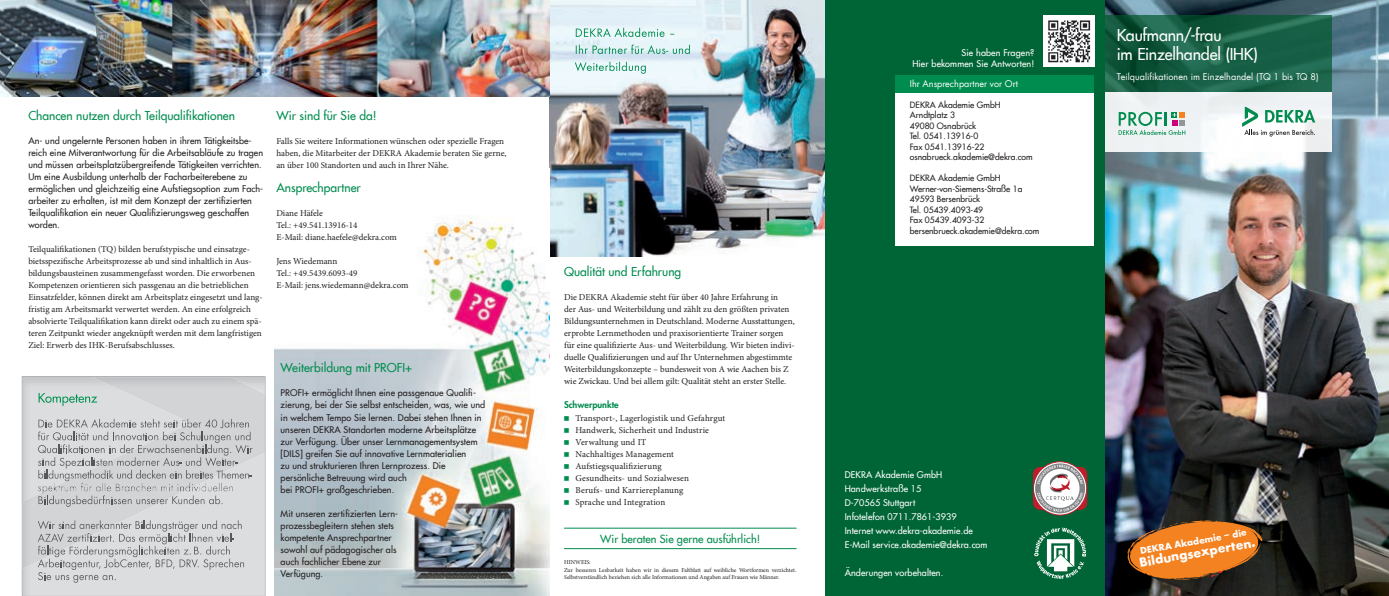
<style>
.page{position:relative;width:1389px;height:596px;background:#fff}
.page>*{position:absolute;margin:0;border:0;box-sizing:border-box;transform-origin:0 0}
.t1{font:500 16px/19px "Futura Com";letter-spacing:-.01em;color:#fff}
.t2{font:700 13.6px "Futura TOT";color:#fff}
.t3{font:500 12px "Futura Com";color:#008c4e}
.t4{font:500 11px "Futura Com";color:#008c4e}
.t5{font:700 10px "Futura TOT";color:#fff}
.t6{font:9px/12px "Minion Pro";color:#231f20}
.t7{font:500 9px/12px "Futura Com";letter-spacing:.01em;color:#231f20}
.t8{font:500 9px/14px "Futura Com";letter-spacing:.01em;color:#fff}
.t9{font:9px "Futura Com";color:#fff}
.t10{font:800 9px "Futura Com";color:#008c4e}
.t11{font:500 8.5px/10.5px "Futura Com";color:#231f20}
.t12{font:6px/7.2px "Minion Pro";color:#231f20}
</style>
<div class="page">
<img style="left:550px;top:0;width:275px;height:257px">
<div style="left:825px;top:0;width:281px;height:595px;background:#006536"></div>
<div style="left:896px;top:92px;width:198px;height:153px;background:#fff"></div>
<img style="left:1106px;top:0;width:283px;height:595px">
<div style="left:1033px;top:466px;width:54px;height:43px;background:#be1d2c;border-radius:7px"></div>
<svg style="left:1033px;top:461px;width:54px;height:53px"></svg>
<div style="left:1033px;top:461px;width:54px;height:54px;border:1px solid #be1d2c;border-radius:50%"></div>
<svg style="left:1035px;top:463px;width:50px;height:50px"></svg>
<svg style="left:1037px;top:463px;width:46px;height:48px;background:#c6bbbb"></svg>
<svg style="left:1034px;top:527px;width:52px;height:51px"></svg>
<img style="left:1043px;top:16px;width:51px;height:51px">
<div style="left:896px;top:75px;width:198px;height:17px;background:#008c4e"></div>
<div style="left:1106px;top:92px;width:226px;height:60px;background:linear-gradient(to right,#eef1f2,#f6f7f8)"></div>
<svg style="left:1106px;top:16px;width:226px;height:76px;background:#175e44"></svg>
<svg style="left:1242px;top:107px;width:73px;height:29px"></svg>
<svg style="left:1127px;top:518px;width:135px;height:61px;background:#b86a26"></svg>
<svg style="left:575px;top:62px;width:71px;height:12px"></svg>
<svg style="left:576px;top:45px;width:114px;height:9px"></svg>
<svg style="left:576px;top:28px;width:98px;height:9px"></svg>
<hr style="left:564px;top:527px;width:233px;height:1px;background:#008c4e">
<hr style="left:564px;top:548px;width:233px;height:1px;background:#008c4e">
<svg style="left:1119px;top:112px;width:66px;height:23px"></svg>
<img style="left:0;top:0;width:550px;height:96px">
<img style="left:275px;top:216px;width:275px;height:379px">
<img style="left:72px;top:377px;width:120px;height:16px">
<svg style="left:38px;top:568px;width:206px;height:14px;background:#d5d6d8"></svg>
<img style="left:22px;top:393px;width:243px;height:175px">
<svg style="left:38px;top:418px;width:215px;height:88px;background:#c5c6c8"></svg>
<h3 class="t3" style="left:28px;top:107px;width:208px">Chancen nutzen durch Teilqualifikationen</h3>
<p class="t7" style="left:28px;top:134px;width:236px">An- und ungelernte Personen haben in ihrem Tätigkeitsbe&shy;reich eine Mitverantwortung für die Arbeitsabläufe zu tragen und müssen arbeitsplatzübergreifende Tätigkeiten verrichten.<br>Um eine Ausbildung unterhalb der Facharbeiterebene zu ermöglichen und gleichzeitig eine Aufstiegsoption zum Fach&shy;arbeiter zu erhalten, ist mit dem Konzept der zertifizierten Teilqualifikation ein neuer Qualifizierungsweg geschaffen worden.</p>
<p class="t6" style="left:28px;top:243px;width:236px">Teilqualifikationen (TQ) bilden berufstypische und einsatzge&shy;bietsspezifische Arbeitsprozesse ab und sind inhaltlich in Aus&shy;bildungsbausteinen zusammengefasst worden. Die erworbenen Kompetenzen orientieren sich passgenau an die betrieblichen Einsatzfelder, können direkt am Arbeitsplatz eingesetzt und lang&shy;fristig am Arbeitsmarkt verwertet werden. An eine erfolgreich absolvierte Teilqualifikation kann direkt oder auch zu einem spä&shy;teren Zeitpunkt wieder angeknüpft werden mit dem langfristigen Ziel: Erwerb des IHK-Berufsabschlusses.</p>
<h3 class="t3" style="left:276px;top:107px;width:102px">Wir sind für Sie da!</h3>
<p class="t6" style="left:276px;top:135px;width:232px">Falls Sie weitere Informationen wünschen oder spezielle Fragen haben, die Mitarbeiter der DEKRA Akademie beraten Sie gerne, an über 100 Standorten und auch in Ihrer Nähe.</p>
<h3 class="t3" style="left:276px;top:179px;width:86px">Ansprechpartner</h3>
<p class="t6" style="left:276px;top:207px;width:122px">Diane Häfele<br>Tel.: +49.541.13916-14<br>E-Mail: diane.haefele@dekra.com</p>
<p class="t6" style="left:276px;top:255px;width:134px">Jens Wiedemann<br>Tel.: +49.5439.6093-49<br>E-Mail: jens.wiedemann@dekra.com</p>
<h3 class="t3" style="left:281px;top:359px;width:133px">Weiterbildung mit PROFI+</h3>
<p class="t7" style="left:281px;top:386px;width:206px">PROFI+ ermöglicht Ihnen eine passgenaue Qualifi&shy;zierung, bei der Sie selbst entscheiden, was, wie und in welchem Tempo Sie lernen. Dabei stehen Ihnen in unseren DEKRA Standorten moderne Arbeitsplätze zur Verfügung. Über unser Lernmanagementsystem [DILS] greifen Sie auf innovative Lernmaterialien<br>zu und strukturieren Ihren Lernprozess. Die persönliche Betreuung wird auch<br>bei PROFI+ großgeschrieben.</p>
<p class="t7" style="left:281px;top:506px;width:119px">Mit unseren zertifizierten Lern&shy;prozessbegleitern stehen stets kompetente Ansprechpartner sowohl auf pädagogischer als auch fachlicher Ebene zur<br>Verfügung.</p>
<h3 class="t3" style="left:564px;top:263px;width:119px">Qualität und Erfahrung</h3>
<p class="t6" style="left:564px;top:291px;width:232px">Die DEKRA Akademie steht für über 40 Jahre Erfahrung in<br>der Aus- und Weiterbildung und zählt zu den größten privaten Bildungsunternehmen in Deutschland. Moderne Ausstattungen, erprobte Lernmethoden und praxisorientierte Trainer sorgen für eine qualifizierte Aus- und Weiterbildung. Wir bieten indivi&shy;duelle Qualifizierungen und auf Ihr Unternehmen abgestimmte Weiterbildungskonzepte – bundesweit von A wie Aachen bis Z wie Zwickau. Und bei allem gilt: Qualität steht an erster Stelle.</p>
<p class="t10" style="left:564px;top:398px;width:56px">Schwerpunkte</p>
<p class="t6" style="left:575px;top:411px;width:151px">Transport-, Lagerlogistik und Gefahrgut<br>Handwerk, Sicherheit und Industrie<br>Verwaltung und IT<br>Nachhaltiges Management<br>Aufstiegsqualifizierung<br>Gesundheits- und Sozialwesen<br>Berufs- und Karriereplanung<br>Sprache und Integration</p>
<p class="t4" style="left:600px;top:530px;width:161px">Wir beraten Sie gerne ausführlich!</p>
<p class="t12" style="left:564px;top:558px;width:234px">HINWEIS:<br>Zur besseren Lesbarkeit haben wir in diesem Faltblatt auf weibliche Wortformen verzichtet.<br>Selbstverständlich beziehen sich alle Informationen und Angaben auf Frauen wie Männer.</p>
<p class="t8" style="left:912px;top:47px;width:124px;line-height:10.8px;text-align:right">Sie haben Fragen?<br>Hier bekommen Sie Antworten!</p>
<p class="t9" style="left:910px;top:78px;width:110px">Ihr Ansprechpartner vor Ort</p>
<p class="t11" style="left:910px;top:99px;width:124px">DEKRA Akademie GmbH<br>Arndtplatz 3<br>49080 Osnabrück<br>Tel. 0541.13916-0<br>Fax 0541.13916-22 osnabrueck.akademie@dekra.com</p>
<p class="t11" style="left:910px;top:172px;width:131px">DEKRA Akademie GmbH<br>Werner-von-Siemens-Straße 1a<br>49593 Bersenbrück<br>Tel. 05439.4093-49<br>Fax 05439.4093-32 bersenbrueck.akademie@dekra.com</p>
<p class="t8" style="left:845px;top:467px;width:144px">DEKRA Akademie GmbH<br>Handwerkstraße 15<br>D-70565 Stuttgart<br>Infotelefon 0711.7861-3939<br>Internet www.dekra-akademie.de<br>E-Mail service.akademie@dekra.com</p>
<p class="t8" style="left:845px;top:565px;width:100px">Änderungen vorbehalten.</p>
<h1 class="t1" style="left:1117px;top:25px;width:142px">Kaufmann/-frau<br>im Einzelhandel (IHK)</h1>
<p class="t9" style="left:1117px;top:70px;width:203px">Teilqualifikationen im Einzelhandel (TQ 1 bis TQ 8)</p>
<p class="t5" style="left:1139px;top:544px;width:110px;rotate:-10deg">DEKRA Akademie − die</p>
<h2 class="t2" style="left:1138px;top:554px;width:119px;rotate:-10deg">Bildungsexperten.</h2>
</div>
